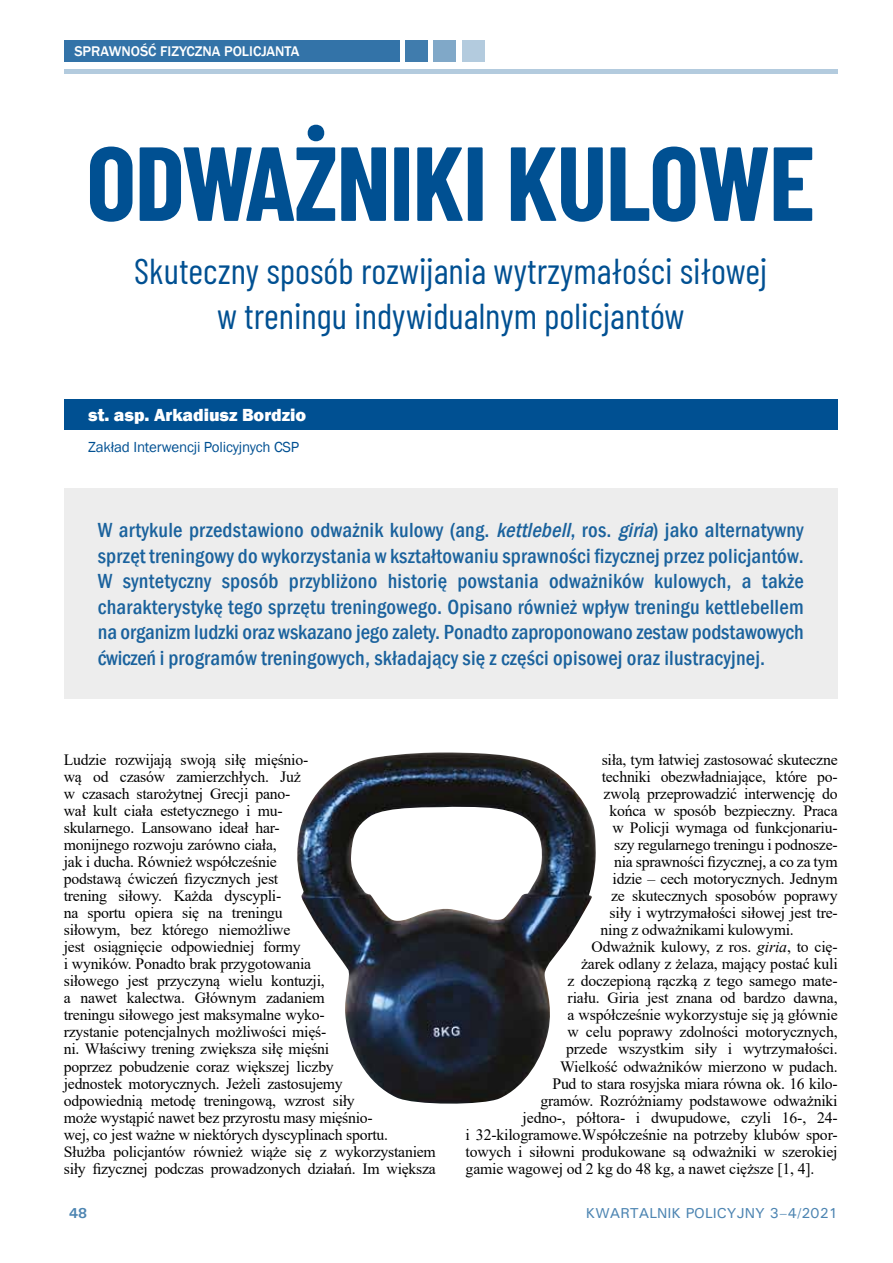
<style>
.page{position:relative;width:893px;height:1263px;background:#fff}
.page>*{position:absolute;margin:0;border:0;box-sizing:border-box;transform-origin:0 0}
.t1{font:700 105px "Barlow Condensed";letter-spacing:-.01em;color:#005092}
.t2{font:36px/45px "Barlow Condensed";color:#005092;text-align:center}
.t3{font:500 condensed 21px/25.5px "Franklin Gothic";letter-spacing:.01em;color:#1a629d;text-align:justify}
.t4{font:800 18px "Franklin Gothic";color:#fff}
.t5{font:15.75px/17px "Times New Roman";letter-spacing:-.015em;color:#000}
.t6{font:15px "Franklin Gothic";letter-spacing:-.01em;color:#005092}
.t7{font:500 14.4px "Univers";color:#4d85b2}
.t8{font:500 14.4px "Franklin Gothic";color:#fff}
.t9{font:700 14.4px "Univers";color:#4d85b2}
.s1{font-style:italic}
</style>
<div class="page">
<hr style="left:64px;top:70px;width:774px;height:4px;background:#b3cbde">
<div style="left:64px;top:41px;width:336px;height:21px;background:#3373a8"></div>
<div style="left:405px;top:41px;width:23px;height:21px;background:#407cad"></div>
<div style="left:433px;top:41px;width:23px;height:21px;background:#80a8c8"></div>
<div style="left:462px;top:41px;width:23px;height:21px;background:#b3cbde"></div>
<div style="left:64px;top:399px;width:774px;height:31px;background:#005092"></div>
<div style="left:64px;top:488px;width:774px;height:211px;background:#ededed"></div>
<img style="left:297px;top:752px;width:299px;height:352px">
<p class="t8" style="left:74px;top:43px;width:226px">SPRAWNOŚĆ FIZYCZNA POLICJANTA</p>
<h1 class="t1" style="left:86px;top:109px;width:730px">ODWAŻNIKI KULOWE</h1>
<h2 class="t2" style="left:134px;top:246px;width:635px">Skuteczny sposób rozwijania wytrzymałości siłowej w treningu indywidualnym policjantów</h2>
<p class="t4" style="left:88px;top:403px;width:220px">st. asp. Arkadiusz Bordzio</p>
<p class="t6" style="left:88px;top:437px;width:212px">Zakład Interwencji Policyjnych CSP</p>
<p class="t3" style="left:98px;top:517px;width:707px">W artykule przedstawiono odważnik kulowy (ang. <span class="s1">kettlebell</span>, ros. <span class="s1">giria</span>) jako alternatywny sprzęt treningowy do wykorzystania w kształtowaniu sprawności fizycznej przez policjantów.<br>W syntetyczny sposób przybliżono historię powstania odważników kulowych, a także charakterystykę tego sprzętu treningowego. Opisano również wpływ treningu kettlebellem na organizm ludzki oraz wskazano jego zalety. Ponadto zaproponowano zestaw podstawowych ćwiczeń i programów treningowych, składający się z części opisowej oraz ilustracyjnej.</p>
<p class="t5" style="left:64px;top:751px;width:374px">Ludzie rozwijają swoją siłę mięśnio-<br>wą od czasów zamierzchłych. Już<br>w czasach starożytnej Grecji pano-<br>wał kult ciała estetycznego i mu-<br>skularnego. Lansowano ideał har-<br>monijnego rozwoju zarówno ciała,<br>jak i ducha. Również współcześnie<br>podstawą ćwiczeń fizycznych jest<br>trening siłowy. Każda dyscypli-<br>na sportu opiera się na treningu<br>siłowym, bez którego niemożliwe<br>jest osiągnięcie odpowiedniej formy<br>i wyników. Ponadto brak przygotowania<br>siłowego jest przyczyną wielu kontuzji,<br>a nawet kalectwa. Głównym zadaniem<br>treningu siłowego jest maksymalne wyko-<br>rzystanie potencjalnych możliwości mięś-<br>ni. Właściwy trening zwiększa siłę mięśni<br>poprzez pobudzenie coraz większej liczby<br>jednostek motorycznych. Jeżeli zastosujemy<br>odpowiednią metodę treningową, wzrost siły<br>może wystąpić nawet bez przyrostu masy mięśnio-<br>wej, co jest ważne w niektórych dyscyplinach sportu.<br>Służba policjantów również wiąże się z wykorzystaniem siły fizycznej podczas prowadzonych działań. Im większa</p>
<p class="t5" style="left:602px;top:751px;width:237px">siła, tym łatwiej zastosować skuteczne</p>
<p class="t5" style="left:602px;top:768px;width:237px">techniki obezwładniające, które po-</p>
<p class="t5" style="left:604px;top:785px;width:236px">zwolą przeprowadzić interwencję do</p>
<p class="t5" style="left:610px;top:802px;width:230px">końca w sposób bezpieczny. Praca</p>
<p class="t5" style="left:613px;top:819px;width:227px">w Policji wymaga od funkcjonariu-</p>
<p class="t5" style="left:614px;top:836px;width:225px">szy regularnego treningu i podnosze-</p>
<p class="t5" style="left:614px;top:853px;width:225px">nia sprawności fizycznej, a co za tym</p>
<p class="t5" style="left:613px;top:870px;width:227px">idzie – cech motorycznych. Jednym</p>
<p class="t5" style="left:611px;top:887px;width:228px">ze skutecznych sposobów poprawy</p>
<p class="t5" style="left:610px;top:904px;width:230px">siły i wytrzymałości siłowej jest tre-</p>
<p class="t5" style="left:601px;top:921px;width:195px">ning z odważnikami kulowymi.</p>
<p class="t5" style="left:592px;top:938px;width:248px">Odważnik kulowy, z ros. <span class="s1">giria</span>, to cię-</p>
<p class="t5" style="left:581px;top:955px;width:258px">żarek odlany z żelaza, mający postać kuli</p>
<p class="t5" style="left:568px;top:972px;width:272px">z doczepioną rączką z tego samego mate-</p>
<p class="t5" style="left:568px;top:989px;width:272px">riału. Giria jest znana od bardzo dawna,</p>
<p class="t5" style="left:568px;top:1006px;width:272px">a współcześnie wykorzystuje się ją głównie</p>
<p class="t5" style="left:568px;top:1023px;width:272px">w celu poprawy zdolności motorycznych,</p>
<p class="t5" style="left:566px;top:1040px;width:273px">przede wszystkim siły i wytrzymałości.</p>
<p class="t5" style="left:560px;top:1057px;width:279px">Wielkość odważników mierzono w pudach.</p>
<p class="t5" style="left:553px;top:1074px;width:287px">Pud to stara rosyjska miara równa ok. 16 kilo-</p>
<p class="t5" style="left:541px;top:1091px;width:299px">gramów. Rozróżniamy podstawowe odważniki</p>
<p class="t5" style="left:523px;top:1108px;width:317px">jedno-, półtora- i dwupudowe, czyli 16-, 24-</p>
<p class="t5" style="left:466px;top:1125px;width:373px">i 32-kilogramowe.Współcześnie na potrzeby klubów spor-</p>
<p class="t5" style="left:466px;top:1142px;width:374px">towych i siłowni produkowane są odważniki w szerokiej</p>
<p class="t5" style="left:466px;top:1159px;width:350px">gamie wagowej od 2 kg do 48 kg, a nawet cięższe [1, 4].</p>
<p class="t9" style="left:69px;top:1204px;width:20px">48</p>
<p class="t7" style="left:586px;top:1204px;width:253px">KWARTALNIK POLICYJNY 3–4/2021</p>
</div>
